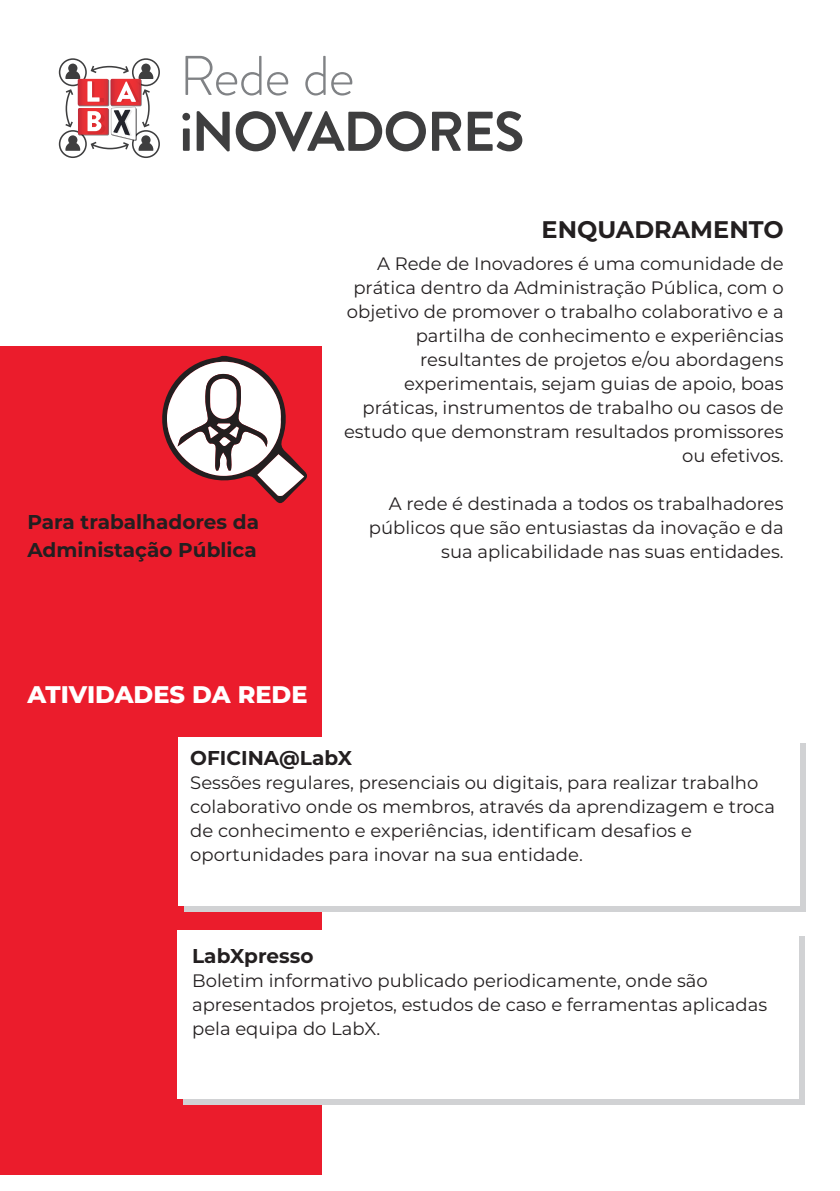
<style>
.page{position:relative;width:840px;height:1191px;background:#fff}
.page>*{position:absolute;margin:0;border:0;box-sizing:border-box;transform-origin:0 0}
.t1{font:800 24px "Montserrat";color:#fff}
.t2{font:700 24px "Montserrat";color:#231f20}
.t3{font:700 20px/28px "Montserrat";color:#231f20}
.t4{font:18px/24px "Montserrat";color:#231f20}
</style>
<div class="page">
<div style="left:0;top:346px;width:321px;height:828px;background:#eb1c2c"></div>
<svg style="left:185px;top:56px;width:76px;height:39px"></svg>
<svg style="left:267px;top:72px;width:21px;height:23px"></svg>
<svg style="left:305px;top:56px;width:20px;height:39px"></svg>
<svg style="left:331px;top:72px;width:21px;height:23px"></svg>
<svg style="left:182px;top:113px;width:8px;height:38px"></svg>
<svg style="left:196px;top:111px;width:33px;height:40px"></svg>
<svg style="left:235px;top:111px;width:190px;height:40px"></svg>
<svg style="left:432px;top:112px;width:29px;height:39px"></svg>
<svg style="left:467px;top:111px;width:55px;height:40px"></svg>
<svg style="left:59px;top:58px;width:101px;height:100px"></svg>
<svg style="left:162px;top:356px;width:145px;height:148px"></svg>
<div style="left:183px;top:936px;width:621px;height:169px;background:#d1d2d4"></div>
<div style="left:177px;top:930px;width:621px;height:169px;background:#fff"></div>
<svg style="left:184px;top:743px;width:621px;height:168px;background:#d8d9db"></svg>
<div style="left:178px;top:737px;width:621px;height:168px;background:#fff"></div>
<p class="t3" style="left:27px;top:506px;width:233px">Para trabalhadores da<br>Administação Pública</p>
<h1 class="t2" style="left:541px;top:212px;width:243px">ENQUADRAMENTO</h1>
<p class="t4" style="left:344px;top:251px;width:441px;text-align:right">A Rede de Inovadores é uma comunidade de prática dentro da Administração Pública, com o objetivo de promover o trabalho colaborativo e a partilha de conhecimento e experiências resultantes de projetos e/ou abordagens experimentais, sejam guias de apoio, boas práticas, instrumentos de trabalho ou casos de estudo que demonstram resultados promissores ou efetivos.</p>
<p class="t4" style="left:368px;top:491px;width:416px;text-align:right">A rede é destinada a todos os trabalhadores públicos que são entusiastas da inovação e da sua aplicabilidade nas suas entidades.</p>
<h1 class="t1" style="left:28px;top:677px;width:281px">ATIVIDADES DA REDE</h1>
<p class="t3" style="left:190px;top:743px;width:163px">OFICINA@LabX</p>
<p class="t4" style="left:190px;top:770px;width:586px">Sessões regulares, presenciais ou digitais, para realizar trabalho colaborativo onde os membros, através da aprendizagem e troca de conhecimento e experiências, identificam desafios e oportunidades para inovar na sua entidade.</p>
<p class="t3" style="left:192px;top:940px;width:123px">LabXpresso</p>
<p class="t4" style="left:192px;top:967px;width:576px">Boletim informativo publicado periodicamente, onde são apresentados projetos, estudos de caso e ferramentas aplicadas pela equipa do LabX.</p>
</div>
